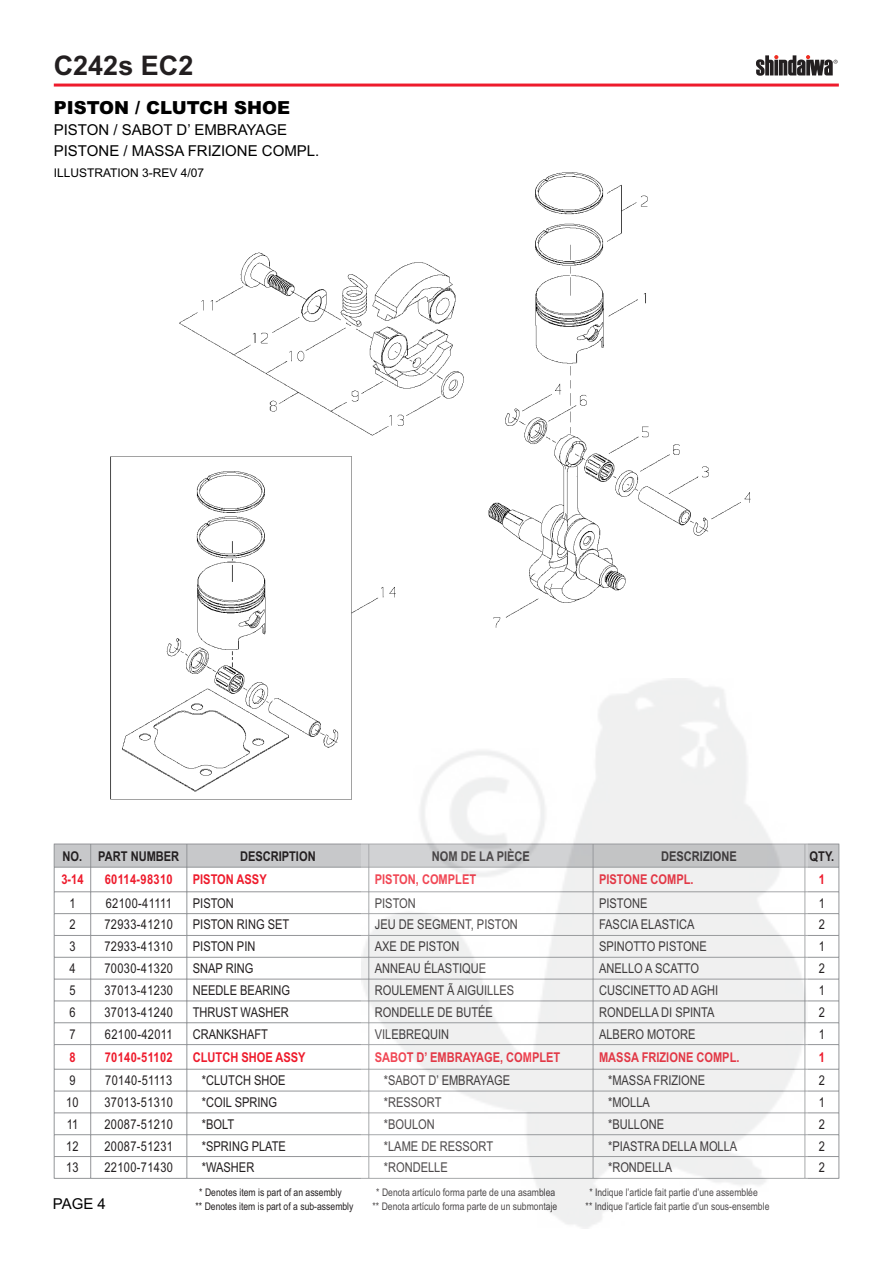
<style>
.page{position:relative;width:893px;height:1263px;background:#fff}
.page>*{position:absolute;margin:0;border:0;box-sizing:border-box;transform-origin:0 0}
.t1{font:700 27px "Arial";color:#231f20}
.t2{font:900 18px "Arial";color:#000}
.t3{font:15px/21px "Arial";color:#000}
.t4{font:13.5px "Arial Narrow";color:#231f20}
.t5{font:13.5px "Arial Narrow";letter-spacing:.025em;color:#231f20}
.t6{font:700 13.5px "Arial Narrow";color:#ee1b2c}
.t7{font:700 13.5px "Arial Narrow";color:#231f20}
.t8{font:700 13.5px "Arial Narrow";letter-spacing:.025em;color:#ee1b2c}
.t9{font:12px "Arial";color:#000}
.t10{font:10.5px "Arial Narrow";color:#231f20}
</style>
<div class="page">
<hr style="left:54px;top:84px;width:785px;height:3px;background:#ee1b2c">
<svg style="left:756px;top:55px;width:81px;height:21px"></svg>
<img style="left:110px;top:172px;width:641px;height:628px">
<svg style="left:54px;top:844px;width:785px;height:334px"></svg>
<hr style="left:54px;top:1178px;width:539px;height:1px;background:#939598">
<hr style="left:593px;top:1178px;width:246px;height:1px;background:#939598">
<img style="left:361px;top:679px;width:447px;height:550px">
<h1 class="t1" style="left:54px;top:49px;width:141px">C242s EC2</h1>
<h2 class="t2" style="left:54px;top:98px;width:238px">PISTON / CLUTCH SHOE</h2>
<p class="t3" style="left:54px;top:120px;width:267px">PISTON / SABOT D’ EMBRAYAGE<br>PISTONE / MASSA FRIZIONE COMPL.</p>
<p class="t9" style="left:54px;top:166px;width:152px">ILLUSTRATION 3-REV 4/07</p>
<p class="t7" style="left:63px;top:849px;width:118px">NO. PART NUMBER</p>
<p class="t7" style="left:240px;top:849px;width:77px">DESCRIPTION</p>
<p class="t7" style="left:432px;top:849px;width:100px">NOM DE LA PIÈCE</p>
<p class="t7" style="left:661px;top:849px;width:77px">DESCRIZIONE</p>
<p class="t7" style="left:809px;top:849px;width:26px">QTY.</p>
<p class="t6" style="left:61px;top:872px;width:24px">3-14</p>
<p class="t8" style="left:105px;top:872px;width:70px">60114-98310</p>
<p class="t6" style="left:193px;top:872px;width:75px">PISTON ASSY</p>
<p class="t6" style="left:375px;top:872px;width:103px">PISTON, COMPLET</p>
<p class="t6" style="left:599px;top:872px;width:96px">PISTONE COMPL.</p>
<p class="t6" style="left:819px;top:872px;width:8px">1</p>
<p class="t4" style="left:69px;top:898px;width:8px">1</p>
<p class="t5" style="left:106px;top:898px;width:68px">62100-41111</p>
<p class="t4" style="left:193px;top:898px;width:43px">PISTON</p>
<p class="t4" style="left:375px;top:898px;width:43px">PISTON</p>
<p class="t4" style="left:599px;top:898px;width:50px">PISTONE</p>
<p class="t4" style="left:819px;top:898px;width:8px">1</p>
<p class="t4" style="left:69px;top:920px;width:8px">2</p>
<p class="t5" style="left:104px;top:920px;width:70px">72933-41210</p>
<p class="t4" style="left:193px;top:920px;width:98px">PISTON RING SET</p>
<p class="t4" style="left:375px;top:920px;width:145px">JEU DE SEGMENT, PISTON</p>
<p class="t4" style="left:599px;top:920px;width:97px">FASCIA ELASTICA</p>
<p class="t4" style="left:819px;top:920px;width:8px">2</p>
<p class="t4" style="left:69px;top:942px;width:8px">3</p>
<p class="t5" style="left:104px;top:942px;width:70px">72933-41310</p>
<p class="t4" style="left:193px;top:942px;width:64px">PISTON PIN</p>
<p class="t4" style="left:375px;top:942px;width:86px">AXE DE PISTON</p>
<p class="t4" style="left:599px;top:942px;width:109px">SPINOTTO PISTONE</p>
<p class="t4" style="left:819px;top:942px;width:8px">1</p>
<p class="t4" style="left:69px;top:963px;width:8px">4</p>
<p class="t5" style="left:104px;top:963px;width:70px">70030-41320</p>
<p class="t4" style="left:193px;top:963px;width:62px">SNAP RING</p>
<p class="t4" style="left:375px;top:963px;width:113px">ANNEAU ÉLASTIQUE</p>
<p class="t4" style="left:599px;top:963px;width:101px">ANELLO A SCATTO</p>
<p class="t4" style="left:819px;top:963px;width:8px">2</p>
<p class="t4" style="left:69px;top:985px;width:8px">5</p>
<p class="t5" style="left:104px;top:985px;width:70px">37013-41230</p>
<p class="t4" style="left:193px;top:985px;width:99px">NEEDLE BEARING</p>
<p class="t4" style="left:375px;top:985px;width:141px">ROULEMENT Ã AIGUILLES</p>
<p class="t4" style="left:599px;top:985px;width:121px">CUSCINETTO AD AGHI</p>
<p class="t4" style="left:819px;top:985px;width:8px">1</p>
<p class="t4" style="left:69px;top:1007px;width:8px">6</p>
<p class="t5" style="left:104px;top:1007px;width:70px">37013-41240</p>
<p class="t4" style="left:193px;top:1007px;width:97px">THRUST WASHER</p>
<p class="t4" style="left:375px;top:1007px;width:120px">RONDELLE DE BUTÉE</p>
<p class="t4" style="left:599px;top:1007px;width:117px">RONDELLA DI SPINTA</p>
<p class="t4" style="left:819px;top:1007px;width:8px">2</p>
<p class="t4" style="left:69px;top:1029px;width:8px">7</p>
<p class="t5" style="left:105px;top:1029px;width:69px">62100-42011</p>
<p class="t4" style="left:193px;top:1029px;width:77px">CRANKSHAFT</p>
<p class="t4" style="left:375px;top:1029px;width:76px">VILEBREQUIN</p>
<p class="t4" style="left:599px;top:1029px;width:98px">ALBERO MOTORE</p>
<p class="t4" style="left:819px;top:1029px;width:8px">1</p>
<p class="t6" style="left:69px;top:1049px;width:8px">8</p>
<p class="t8" style="left:105px;top:1049px;width:70px">70140-51102</p>
<p class="t6" style="left:193px;top:1049px;width:114px">CLUTCH SHOE ASSY</p>
<p class="t6" style="left:375px;top:1049px;width:187px">SABOT D’ EMBRAYAGE, COMPLET</p>
<p class="t6" style="left:599px;top:1049px;width:142px">MASSA FRIZIONE COMPL.</p>
<p class="t6" style="left:819px;top:1049px;width:8px">1</p>
<p class="t4" style="left:69px;top:1075px;width:8px">9</p>
<p class="t5" style="left:105px;top:1075px;width:69px">70140-51113</p>
<p class="t4" style="left:202px;top:1075px;width:85px">*CLUTCH SHOE</p>
<p class="t4" style="left:384px;top:1075px;width:128px">*SABOT D’ EMBRAYAGE</p>
<p class="t4" style="left:608px;top:1075px;width:99px">*MASSA FRIZIONE</p>
<p class="t4" style="left:819px;top:1075px;width:8px">2</p>
<p class="t4" style="left:66px;top:1097px;width:14px">10</p>
<p class="t5" style="left:104px;top:1097px;width:70px">37013-51310</p>
<p class="t4" style="left:202px;top:1097px;width:77px">*COIL SPRING</p>
<p class="t4" style="left:384px;top:1097px;width:59px">*RESSORT</p>
<p class="t4" style="left:608px;top:1097px;width:43px">*MOLLA</p>
<p class="t4" style="left:819px;top:1097px;width:8px">1</p>
<p class="t4" style="left:67px;top:1119px;width:13px">11</p>
<p class="t5" style="left:104px;top:1119px;width:70px">20087-51210</p>
<p class="t4" style="left:202px;top:1119px;width:34px">*BOLT</p>
<p class="t4" style="left:384px;top:1119px;width:53px">*BOULON</p>
<p class="t4" style="left:608px;top:1119px;width:57px">*BULLONE</p>
<p class="t4" style="left:819px;top:1119px;width:8px">2</p>
<p class="t4" style="left:66px;top:1141px;width:14px">12</p>
<p class="t5" style="left:104px;top:1141px;width:70px">20087-51231</p>
<p class="t4" style="left:202px;top:1141px;width:86px">*SPRING PLATE</p>
<p class="t4" style="left:384px;top:1141px;width:111px">*LAME DE RESSORT</p>
<p class="t4" style="left:608px;top:1141px;width:131px">*PIASTRA DELLA MOLLA</p>
<p class="t4" style="left:819px;top:1141px;width:8px">2</p>
<p class="t4" style="left:66px;top:1163px;width:14px">13</p>
<p class="t5" style="left:104px;top:1163px;width:70px">22100-71430</p>
<p class="t4" style="left:202px;top:1163px;width:54px">*WASHER</p>
<p class="t4" style="left:384px;top:1163px;width:65px">*RONDELLE</p>
<p class="t4" style="left:608px;top:1163px;width:65px">*RONDELLA</p>
<p class="t4" style="left:819px;top:1163px;width:8px">2</p>
<p class="t10" style="left:199px;top:1189px;width:144px">* Denotes item is part of an assembly</p>
<p class="t10" style="left:376px;top:1189px;width:181px">* Denota artículo forma parte de una asamblea</p>
<p class="t10" style="left:589px;top:1189px;width:170px">* Indique l’article fait partie d’une assemblée</p>
<p class="t3" style="left:53px;top:1194px;width:55px">PAGE 4</p>
<p class="t10" style="left:196px;top:1202px;width:159px">** Denotes item is part of a sub-assembly</p>
<p class="t10" style="left:373px;top:1202px;width:186px">** Denota artículo forma parte de un submontaje</p>
<p class="t10" style="left:586px;top:1202px;width:185px">** Indique l’article fait partie d’un sous-ensemble</p>
</div>
